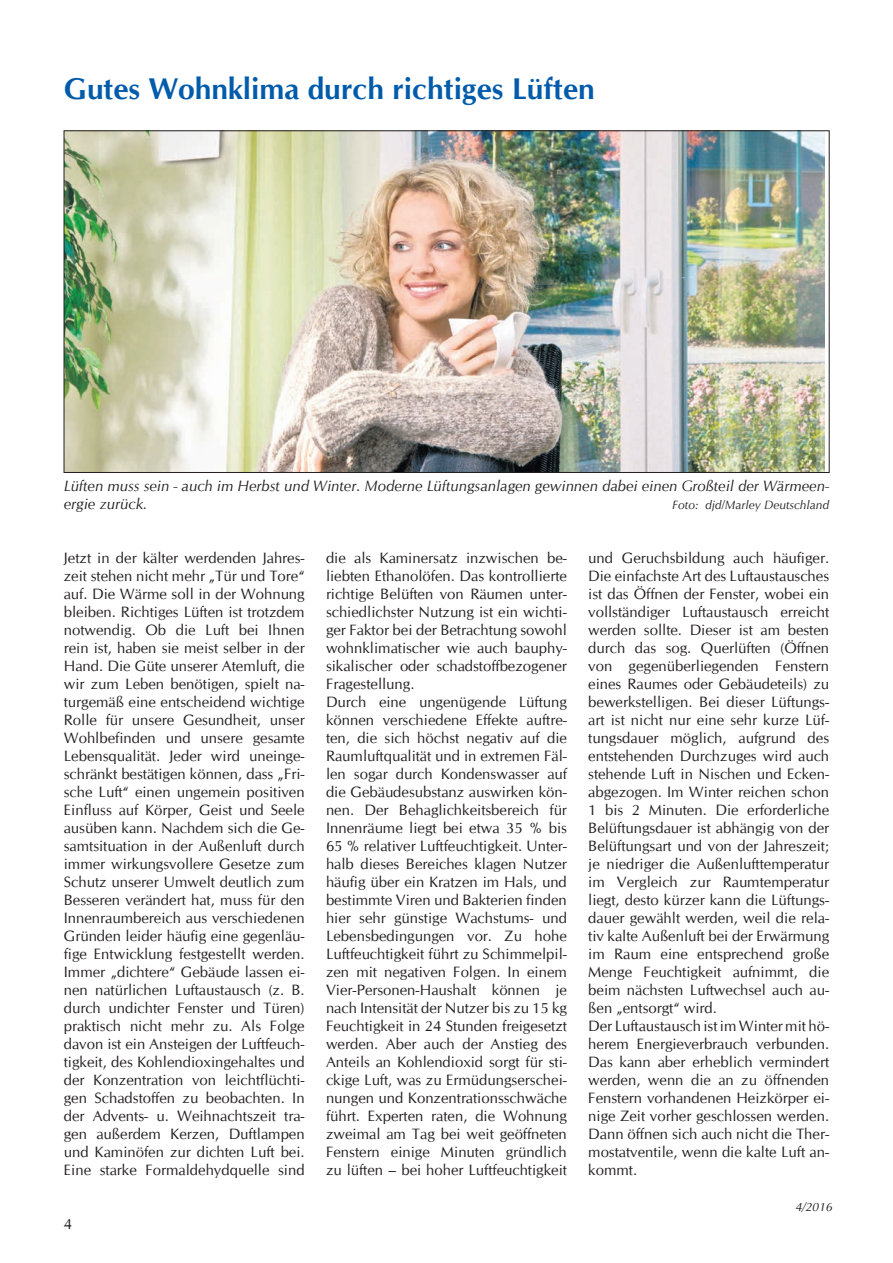
<style>
.page{position:relative;width:893px;height:1263px;background:#fff}
.page>*{position:absolute;margin:0;border:0;box-sizing:border-box;transform-origin:0 0}
.Titel_20{font:700 30px "CG Omega";color:#015bab}
.Grundtext{font:15px/18px "CG Omega";color:#231f20;text-align:justify}
.Buzz{font:italic 15px/18px "CG Omega";color:#231f20}
.Buzz-2{font:italic 12px "CG Omega";color:#231f20}
.t1{font:italic 12px "Ottawa";color:#231f20}
</style>
<div class="page">
<img style="left:66px;top:133px;width:758px;height:338px">
<p class="Titel_20" style="left:64px;top:70px;width:532px">Gutes Wohnklima durch richtiges Lüften</p>
<p class="Buzz" style="left:64px;top:477px;width:767px">Lüften muss sein - auch im Herbst und Winter. Moderne Lüftungsanlagen gewinnen dabei einen Großteil der Wärmeen&shy;ergie zurück.</p>
<p class="Buzz-2" style="left:672px;top:497px;width:158px">Foto: djd/Marley Deutschland</p>
<p class="Grundtext" style="left:64px;top:549px;width:242px">Jetzt in der kälter werdenden Jahres&shy;zeit stehen nicht mehr „Tür und Tore“ auf. Die Wärme soll in der Wohnung bleiben. Richtiges Lüften ist trotzdem notwendig. Ob die Luft bei Ihnen rein ist, haben sie meist selber in der Hand. Die Güte unserer Atemluft, die wir zum Leben benötigen, spielt na&shy;turgemäß eine entscheidend wichtige Rolle für unsere Gesundheit, unser Wohlbefinden und unsere gesamte Lebensqualität. Jeder wird uneinge&shy;schränkt bestätigen können, dass „Fri&shy;sche Luft“ einen ungemein positiven Einfluss auf Körper, Geist und Seele ausüben kann. Nachdem sich die Ge&shy;samtsituation in der Außenluft durch immer wirkungsvollere Gesetze zum Schutz unserer Umwelt deutlich zum Besseren verändert hat, muss für den Innenraumbereich aus verschiedenen Gründen leider häufig eine gegenläu&shy;fige Entwicklung festgestellt werden.<br>Immer „dichtere“ Gebäude lassen ei&shy;nen natürlichen Luftaustausch (z. B. durch undichter Fenster und Türen) praktisch nicht mehr zu. Als Folge davon ist ein Ansteigen der Luftfeuch&shy;tigkeit, des Kohlendioxingehaltes und der Konzentration von leichtflüchti&shy;gen Schadstoffen zu beobachten. In der Advents- u. Weihnachtszeit tra&shy;gen außerdem Kerzen, Duftlampen und Kaminöfen zur dichten Luft bei.<br>Eine starke Formaldehydquelle sind</p>
<p class="Grundtext" style="left:64px;top:1215px;width:10px">4</p>
<p class="Grundtext" style="left:326px;top:549px;width:242px">die als Kaminersatz inzwischen be&shy;liebten Ethanolöfen. Das kontrollierte richtige Belüften von Räumen unter&shy;schiedlichster Nutzung ist ein wichti&shy;ger Faktor bei der Betrachtung sowohl wohnklimatischer wie auch bauphy&shy;sikalischer oder schadstoffbezogener Fragestellung.</p>
<p class="Grundtext" style="left:326px;top:693px;width:242px">Durch eine ungenügende Lüftung können verschiedene Effekte auftre&shy;ten, die sich höchst negativ auf die Raumluftqualität und in extremen Fäl&shy;len sogar durch Kondenswasser auf die Gebäudesubstanz auswirken kön&shy;nen. Der Behaglichkeitsbereich für Innenräume liegt bei etwa 35 % bis 65 % relativer Luftfeuchtigkeit. Unter&shy;halb dieses Bereiches klagen Nutzer häufig über ein Kratzen im Hals, und bestimmte Viren und Bakterien finden hier sehr günstige Wachstums- und Lebensbedingungen vor. Zu hohe Luftfeuchtigkeit führt zu Schimmelpil&shy;zen mit negativen Folgen. In einem Vier-Personen-Haushalt können je nach Intensität der Nutzer bis zu 15 kg Feuchtigkeit in 24 Stunden freigesetzt werden. Aber auch der Anstieg des Anteils an Kohlendioxid sorgt für sti&shy;ckige Luft, was zu Ermüdungserschei&shy;nungen und Konzentrationsschwäche führt. Experten raten, die Wohnung zweimal am Tag bei weit geöffneten Fenstern einige Minuten gründlich zu lüften – bei hoher Luftfeuchtigkeit</p>
<p class="Grundtext" style="left:588px;top:549px;width:242px">und Geruchsbildung auch häufiger.<br>Die einfachste Art des Luftaustausches ist das Öffnen der Fenster, wobei ein vollständiger Luftaustausch erreicht werden sollte. Dieser ist am besten durch das sog. Querlüften (Öffnen von gegenüberliegenden Fenstern eines Raumes oder Gebäudeteils) zu bewerkstelligen. Bei dieser Lüftungs&shy;art ist nicht nur eine sehr kurze Lüf&shy;tungsdauer möglich, aufgrund des entstehenden Durchzuges wird auch stehende Luft in Nischen und Ecken&shy;abgezogen. Im Winter reichen schon 1 bis 2 Minuten. Die erforderliche Belüftungsdauer ist abhängig von der Belüftungsart und von der Jahreszeit; je niedriger die Außenlufttemperatur im Vergleich zur Raumtemperatur liegt, desto kürzer kann die Lüftungs&shy;dauer gewählt werden, weil die rela&shy;tiv kalte Außenluft bei der Erwärmung im Raum eine entsprechend große Menge Feuchtigkeit aufnimmt, die beim nächsten Luftwechsel auch au&shy;ßen „entsorgt“ wird.</p>
<p class="Grundtext" style="left:588px;top:1017px;width:242px">Der Luftaustausch ist im Winter mit hö&shy;herem Energieverbrauch verbunden.<br>Das kann aber erheblich vermindert werden, wenn die an zu öffnenden Fenstern vorhandenen Heizkörper ei&shy;nige Zeit vorher geschlossen werden.<br>Dann öffnen sich auch nicht die Ther&shy;mostatventile, wenn die kalte Luft an&shy;kommt.</p>
<p class="t1" style="left:795px;top:1199px;width:38px">4/2016</p>
</div>
